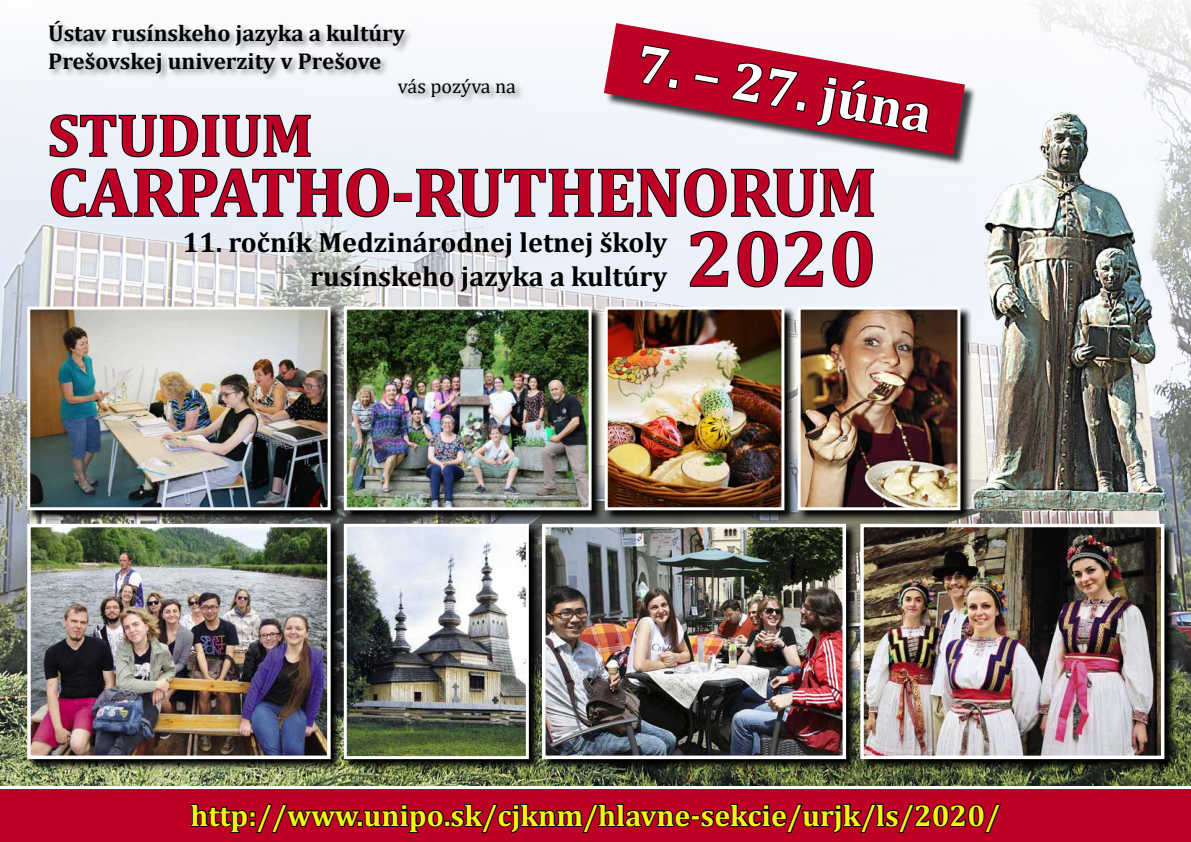
<style>
.page{position:relative;width:1191px;height:842px;background:#fff}
.page>*{position:absolute;margin:0;border:0;box-sizing:border-box;transform-origin:0 0}
.t1{font:700 80px "Cambria";color:#be0027}
.t2{font:700 69px "Cambria";letter-spacing:-.01em;color:#be0027}
.t3{font:700 60px "Cambria";color:#be0027}
.t4{font:700 55px "Cambria";color:#fff}
.t5{font:700 30px "Cambria";color:#f7f410}
.t6{font:700 28px/33.6px "Cambria";color:#000;text-align:right}
.t7{font:700 23px/27.6px "Cambria";color:#000}
.t8{font:20px "Cambria";color:#000}
</style>
<div class="page">
<img style="left:0;top:0;width:1191px;height:786px">
<img style="left:970px;top:95px;width:207px;height:415px">
<div style="left:48px;top:20px;width:476px;height:86px;background:#000;opacity:.4"></div>
<div style="left:0;top:789px;width:1191px;height:53px;background:#be0027"></div>
<svg style="left:190px;top:803px;width:502px;height:31px"></svg>
<div style="left:691px;top:815px;width:9px;height:5px;border:2px solid #000"></div>
<svg style="left:699px;top:803px;width:302px;height:31px"></svg>
<svg style="left:49px;top:113px;width:263px;height:45px;background:#b2b5bb"></svg>
<svg style="left:50px;top:167px;width:340px;height:51px;background:#b5bac1"></svg>
<div style="left:394px;top:193px;width:18px;height:9px;border:2px solid #000"></div>
<svg style="left:415px;top:167px;width:460px;height:52px"></svg>
<svg style="left:689px;top:230px;width:40px;height:58px;background:#b8bcc3"></svg>
<svg style="left:736px;top:230px;width:88px;height:58px;background:#bdc1c7"></svg>
<svg style="left:831px;top:230px;width:42px;height:58px;background:#bbbfc5"></svg>
<div style="left:606px;top:25px;width:371px;height:142px;background:#000;opacity:.75"></div>
<svg style="left:604px;top:23px;width:361px;height:132px"></svg>
<svg style="left:639px;top:43px;width:40px;height:48px;background:#9c0020"></svg>
<svg style="left:692px;top:72px;width:28px;height:14px"></svg>
<svg style="left:730px;top:62px;width:77px;height:51px;background:#9c0020"></svg>
<svg style="left:814px;top:75px;width:116px;height:60px;background:#990121"></svg>
<svg style="left:27px;top:306px;width:315px;height:216px;background:#484947"></svg>
<img style="left:31px;top:311px;width:296px;height:195px">
<div style="left:27px;top:307px;width:304px;height:203px;border:3px solid #fff"></div>
<img style="left:27px;top:523px;width:315px;height:248px">
<img style="left:32px;top:529px;width:294px;height:225px">
<div style="left:27px;top:524px;width:304px;height:235px;border:4px solid #fff"></div>
<img style="left:343px;top:523px;width:197px;height:248px">
<img style="left:348px;top:528px;width:177px;height:227px">
<div style="left:344px;top:524px;width:185px;height:235px;border:3px solid #fff"></div>
<svg style="left:343px;top:306px;width:260px;height:216px;background:#5a5a58"></svg>
<img style="left:348px;top:311px;width:239px;height:195px">
<div style="left:344px;top:307px;width:247px;height:203px;border:3px solid #fff"></div>
<svg style="left:604px;top:306px;width:192px;height:216px;background:#626362"></svg>
<img style="left:609px;top:311px;width:171px;height:195px">
<div style="left:605px;top:307px;width:179px;height:203px;border:3px solid #fff"></div>
<img style="left:860px;top:523px;width:316px;height:248px">
<img style="left:864px;top:528px;width:296px;height:227px">
<div style="left:860px;top:524px;width:304px;height:235px;border:3px solid #fff"></div>
<svg style="left:797px;top:306px;width:175px;height:216px;background:#64635e"></svg>
<img style="left:801px;top:311px;width:155px;height:195px">
<div style="left:797px;top:307px;width:163px;height:203px;border:3px solid #fff"></div>
<img style="left:542px;top:523px;width:316px;height:248px">
<img style="left:546px;top:528px;width:296px;height:227px">
<div style="left:542px;top:524px;width:304px;height:235px;border:3px solid #fff"></div>
<p class="t7" style="left:48px;top:19px;width:358px">Ústav rusínskeho jazyka a kultúry<br>Prešovskej univerzity v Prešove</p>
<p class="t8" style="left:398px;top:74px;width:120px">vás pozýva na</p>
<h3 class="t4" style="left:644px;top:24px;width:301px;rotate:10deg">7. – 27. júna</h3>
<h3 class="t3" style="left:48px;top:93px;width:266px">SТUDIUM</h3>
<h2 class="t2" style="left:48px;top:144px;width:829px">CARPATHO-RUTHENORUM</h2>
<h1 class="t1" style="left:686px;top:202px;width:191px">2020</h1>
<p class="t6" style="left:183px;top:225px;width:486px">11. ročník Medzinárodnej letnej školy rusínskeho jazyka a kultúry</p>
<h3 class="t5" style="left:191px;top:794px;width:811px">http://www.unipo.sk/cjknm/hlavne-sekcie/urjk/ls/2020/</h3>
</div>
